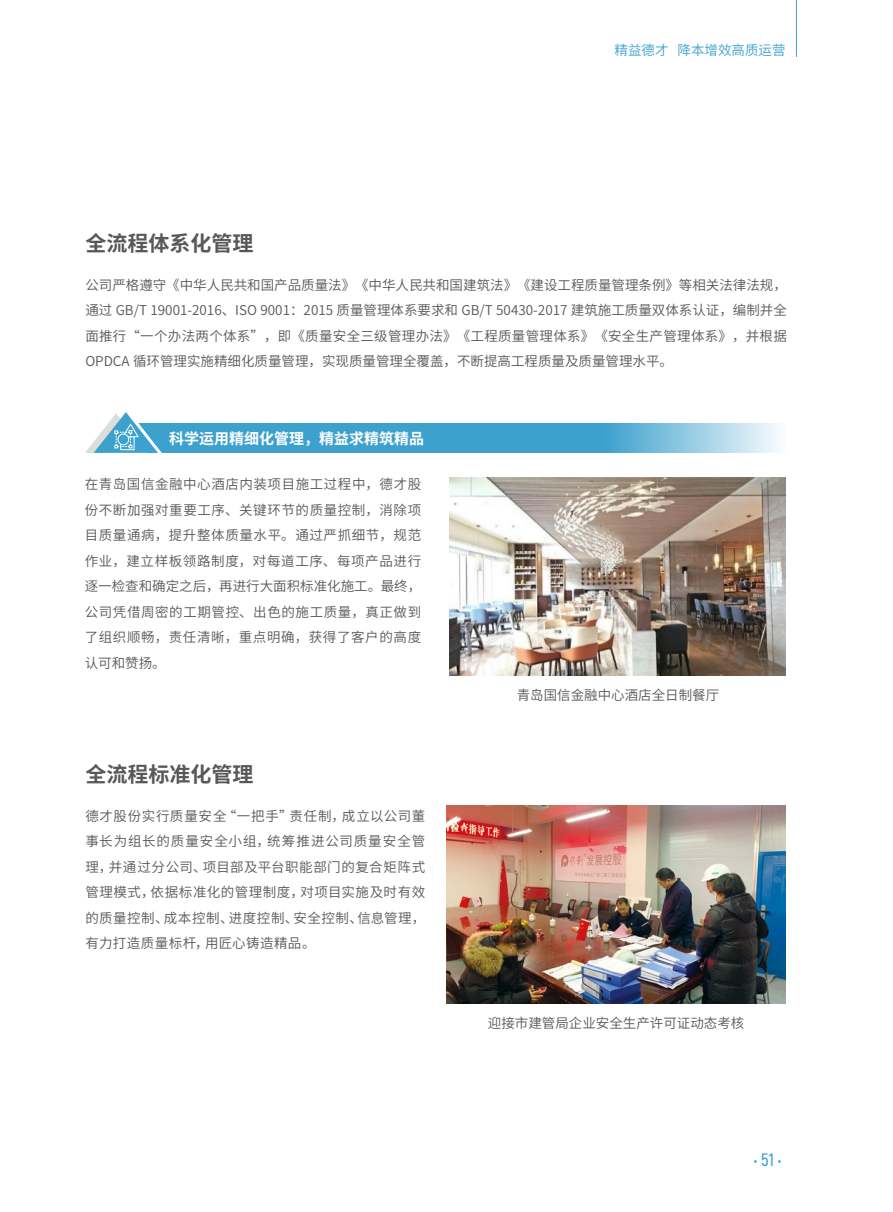
<style>
.page{position:relative;width:893px;height:1212px;background:#fff}
.page>*{position:absolute;margin:0;border:0;box-sizing:border-box;transform-origin:0 0}
.t1{font:700 21px "Source Han Sans CN";color:#595757}
.t2{font:600 18px "Akrobat";color:#3da1ce}
.t3{font:700 15px "Source Han Sans CN";color:#fff}
.t4{font:13.5px/25.5px "Source Han Sans CN";color:#595757;text-align:justify}
.t5{font:13.5px "Source Han Sans CN";color:#3da1ce}
</style>
<div class="page">
<hr style="left:796px;top:0;width:1px;height:57px;background:#3da1ce">
<img style="left:450px;top:477px;width:336px;height:198px">
<img style="left:446px;top:806px;width:340px;height:197px">
<svg style="left:165px;top:423px;width:614px;height:30px;background:#56add4"></svg>
<svg style="left:85px;top:412px;width:80px;height:41px"></svg>
<h1 class="t1" style="left:85px;top:231px;width:169px">全流程体系化管理</h1>
<p class="t5" style="left:615px;top:43px;width:173px">精益德才 降本增效高质运营</p>
<p class="t4" style="left:85px;top:272px;width:703px">公司严格遵守《中华人民共和国产品质量法》《中华人民共和国建筑法》《建设工程质量管理条例》等相关法律法规，通过 GB/T 19001-2016、ISO 9001：2015 质量管理体系要求和 GB/T 50430-2017 建筑施工质量双体系认证，编制并全面推行“一个办法两个体系”，即《质量安全三级管理办法》《工程质量管理体系》《安全生产管理体系》，并根据OPDCA 循环管理实施精细化质量管理，实现质量管理全覆盖，不断提高工程质量及质量管理水平。</p>
<p class="t3" style="left:169px;top:430px;width:256px">科学运用精细化管理，精益求精筑精品</p>
<p class="t4" style="left:85px;top:472px;width:338px">在青岛国信金融中心酒店内装项目施工过程中，德才股份不断加强对重要工序、关键环节的质量控制，消除项目质量通病，提升整体质量水平。通过严抓细节，规范作业，建立样板领路制度，对每道工序、每项产品进行逐一检查和确定之后，再进行大面积标准化施工。最终，公司凭借周密的工期管控、出色的施工质量，真正做到了组织顺畅，责任清晰，重点明确，获得了客户的高度认可和赞扬。</p>
<h1 class="t1" style="left:85px;top:762px;width:169px">全流程标准化管理</h1>
<p class="t4" style="left:85px;top:803px;width:341px">德才股份实行质量安全“一把手”责任制，成立以公司董事长为组长的质量安全小组，统筹推进公司质量安全管理，并通过分公司、项目部及平台职能部门的复合矩阵式管理模式，依据标准化的管理制度，对项目实施及时有效的质量控制、成本控制、进度控制、安全控制、信息管理，有力打造质量标杆，用匠心铸造精品。</p>
<p class="t4" style="left:517px;top:682px;width:204px">青岛国信金融中心酒店全日制餐厅</p>
<p class="t4" style="left:488px;top:1011px;width:258px">迎接市建管局企业安全生产许可证动态考核</p>
<h2 class="t2" style="left:754px;top:1149px;width:29px">• 51 •</h2>
</div>
